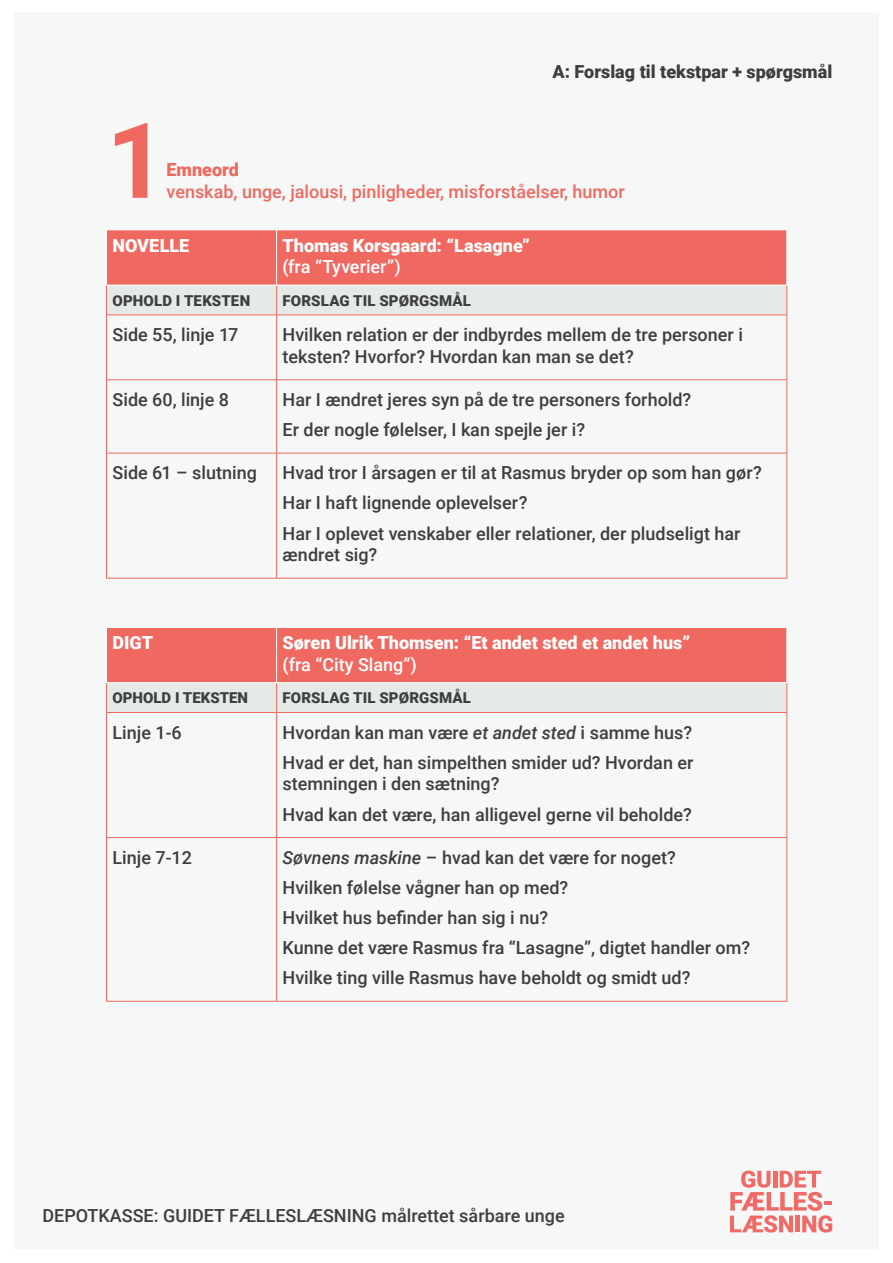
<style>
.page{position:relative;width:893px;height:1263px;background:#fff}
.page>*{position:absolute;margin:0;border:0;box-sizing:border-box;transform-origin:0 0}
.t1{font:700 105px "Roboto";color:#ef6961}
.t2{font:500 18px/21.6px "Roboto";color:#3e3e3f}
.t3{font:900 18px/21.6px "Roboto";color:#fff}
.t4{font:500 18px "Roboto";color:#ef6961}
.t5{font:900 18px "Roboto";color:#3e3e3f}
.t6{font:900 18px "Roboto";color:#ef6961}
.t7{font:900 15px "Roboto";letter-spacing:.005em;color:#3e3e3f}
.s1{font-weight:500}
.s2{font-style:italic}
</style>
<div class="page">
<div style="left:14px;top:13px;width:865px;height:1237px;background:#f5f8f6"></div>
<svg style="left:107px;top:231px;width:680px;height:84px;background:#eb968f"></svg>
<hr style="left:106px;top:285px;width:1px;height:30px;background:#ef6961">
<hr style="left:276px;top:285px;width:1px;height:30px;background:#ef6961">
<hr style="left:787px;top:285px;width:1px;height:30px;background:#ef6961">
<hr style="left:106px;top:315px;width:171px;height:1px;background:#ef6961">
<hr style="left:106px;top:315px;width:1px;height:65px;background:#ef6961">
<hr style="left:277px;top:315px;width:510px;height:1px;background:#ef6961">
<hr style="left:276px;top:315px;width:1px;height:65px;background:#ef6961">
<hr style="left:787px;top:315px;width:1px;height:65px;background:#ef6961">
<hr style="left:106px;top:379px;width:171px;height:1px;background:#ef6961">
<hr style="left:106px;top:380px;width:1px;height:73px;background:#ef6961">
<hr style="left:277px;top:379px;width:510px;height:1px;background:#ef6961">
<hr style="left:276px;top:380px;width:1px;height:73px;background:#ef6961">
<hr style="left:787px;top:380px;width:1px;height:73px;background:#ef6961">
<hr style="left:106px;top:453px;width:171px;height:1px;background:#ef6961">
<hr style="left:106px;top:453px;width:1px;height:125px;background:#ef6961">
<hr style="left:277px;top:453px;width:510px;height:1px;background:#ef6961">
<hr style="left:276px;top:453px;width:1px;height:125px;background:#ef6961">
<hr style="left:787px;top:453px;width:1px;height:125px;background:#ef6961">
<hr style="left:106px;top:578px;width:171px;height:1px;background:#ef6961">
<hr style="left:277px;top:578px;width:510px;height:1px;background:#ef6961">
<hr style="left:106px;top:230px;width:171px;height:1px;background:#fff">
<hr style="left:106px;top:230px;width:1px;height:55px;background:#fff">
<hr style="left:277px;top:230px;width:510px;height:1px;background:#fff">
<hr style="left:276px;top:230px;width:1px;height:55px;background:#fff">
<hr style="left:787px;top:230px;width:1px;height:55px;background:#fff">
<hr style="left:106px;top:285px;width:171px;height:1px;background:#fff">
<hr style="left:277px;top:285px;width:510px;height:1px;background:#fff">
<svg style="left:106px;top:628px;width:682px;height:84px;background:#eb968f"></svg>
<hr style="left:106px;top:712px;width:171px;height:1px;background:#ef6961">
<hr style="left:106px;top:713px;width:1px;height:124px;background:#ef6961">
<hr style="left:277px;top:712px;width:510px;height:1px;background:#ef6961">
<hr style="left:276px;top:713px;width:1px;height:124px;background:#ef6961">
<hr style="left:787px;top:713px;width:1px;height:124px;background:#ef6961">
<hr style="left:106px;top:837px;width:171px;height:1px;background:#ef6961">
<hr style="left:106px;top:838px;width:1px;height:163px;background:#ef6961">
<hr style="left:277px;top:837px;width:510px;height:1px;background:#ef6961">
<hr style="left:276px;top:838px;width:1px;height:163px;background:#ef6961">
<hr style="left:787px;top:838px;width:1px;height:163px;background:#ef6961">
<hr style="left:106px;top:1001px;width:171px;height:1px;background:#ef6961">
<hr style="left:277px;top:1001px;width:510px;height:1px;background:#ef6961">
<hr style="left:106px;top:627px;width:171px;height:1px;background:#fff">
<hr style="left:106px;top:628px;width:1px;height:54px;background:#fff">
<hr style="left:277px;top:627px;width:510px;height:1px;background:#fff">
<hr style="left:276px;top:628px;width:1px;height:54px;background:#fff">
<hr style="left:787px;top:628px;width:1px;height:54px;background:#fff">
<hr style="left:106px;top:682px;width:171px;height:1px;background:#fff">
<hr style="left:277px;top:682px;width:510px;height:1px;background:#fff">
<svg style="left:730px;top:1170px;width:102px;height:62px"></svg>
<p class="t1" style="left:106px;top:87px;width:62px">1</p>
<p class="t5" style="left:552px;top:59px;width:281px">A: Forslag til tekstpar + spørgsmål</p>
<p class="t6" style="left:167px;top:157px;width:74px">Emneord</p>
<p class="t4" style="left:167px;top:179px;width:460px">venskab, unge, jalousi, pinligheder, misforståelser, humor</p>
<p class="t3" style="left:112px;top:234px;width:78px">NOVELLE</p>
<p class="t3" style="left:283px;top:234px;width:249px">Thomas Korsgaard: “Lasagne” <span class="s1">(fra “Tyverier”)</span></p>
<p class="t7" style="left:112px;top:290px;width:139px">OPHOLD I TEKSTEN</p>
<p class="t7" style="left:283px;top:290px;width:190px">FORSLAG TIL SPØRGSMÅL</p>
<p class="t2" style="left:112px;top:323px;width:127px">Side 55, linje 17</p>
<p class="t2" style="left:283px;top:323px;width:462px">Hvilken relation er der indbyrdes mellem de tre personer i teksten? Hvorfor? Hvordan kan man se det?</p>
<p class="t2" style="left:112px;top:388px;width:118px">Side 60, linje 8</p>
<p class="t2" style="left:283px;top:388px;width:410px">Har I ændret jeres syn på de tre personers forhold?</p>
<p class="t2" style="left:283px;top:418px;width:304px">Er der nogle følelser, I kan spejle jer i?</p>
<p class="t2" style="left:112px;top:461px;width:146px">Side 61 – slutning</p>
<p class="t2" style="left:283px;top:461px;width:481px">Hvad tror I årsagen er til at Rasmus bryder op som han gør?</p>
<p class="t2" style="left:283px;top:492px;width:246px">Har I haft lignende oplevelser?</p>
<p class="t2" style="left:283px;top:522px;width:459px">Har I oplevet venskaber eller relationer, der pludseligt har ændret sig?</p>
<p class="t3" style="left:112px;top:631px;width:42px">DIGT</p>
<p class="t3" style="left:283px;top:631px;width:409px">Søren Ulrik Thomsen: “Et andet sted et andet hus” <span class="s1">(fra “City Slang”)</span></p>
<p class="t7" style="left:112px;top:687px;width:137px">OPHOLD I TEKSTEN</p>
<p class="t7" style="left:283px;top:687px;width:190px">FORSLAG TIL SPØRGSMÅL</p>
<p class="t2" style="left:112px;top:721px;width:71px">Linje 1-6</p>
<p class="t2" style="left:283px;top:721px;width:411px">Hvordan kan man være <span class="s2">et andet sted</span> i samme hus?</p>
<p class="t2" style="left:283px;top:751px;width:412px">Hvad er det, han simpelthen smider ud? Hvordan er stemningen i den sætning?</p>
<p class="t2" style="left:283px;top:803px;width:411px">Hvad kan det være, han alligevel gerne vil beholde?</p>
<p class="t2" style="left:112px;top:846px;width:81px">Linje 7-12</p>
<p class="t2" style="left:283px;top:846px;width:395px"><span class="s2">Søvnens maskine</span> – hvad kan det være for noget?</p>
<p class="t2" style="left:283px;top:876px;width:287px">Hvilken følelse vågner han op med?</p>
<p class="t2" style="left:283px;top:906px;width:267px">Hvilket hus befinder han sig i nu?</p>
<p class="t2" style="left:283px;top:936px;width:469px">Kunne det være Rasmus fra “Lasagne”, digtet handler om?</p>
<p class="t2" style="left:283px;top:966px;width:409px">Hvilke ting ville Rasmus have beholdt og smidt ud?</p>
<p class="t2" style="left:43px;top:1204px;width:524px">DEPOTKASSE: GUIDET FÆLLESLÆSNING målrettet sårbare unge</p>
</div>
